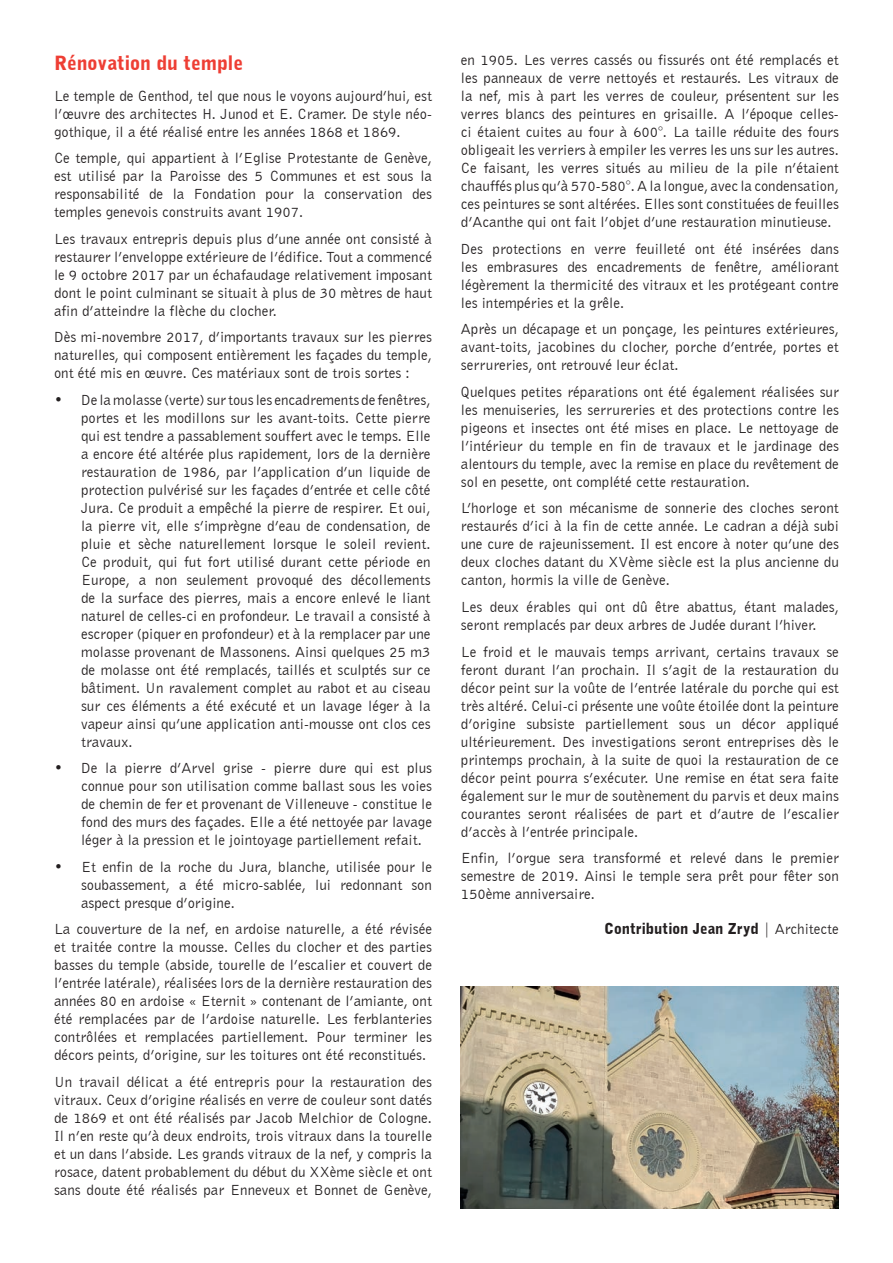
<style>
.page{position:relative;width:893px;height:1263px;background:#fff}
.page>*{position:absolute;margin:0;border:0;box-sizing:border-box;transform-origin:0 0}
.t1{font:900 19.5px "Bell Gothic BT";color:#ee3e34}
.t2{font:15px/18px "Bell Gothic BT";color:#231f20;text-align:justify}
.t3{font:900 15px "Bell Gothic BT";color:#231f20}
.s1{font-weight:400}
</style>
<div class="page">
<img style="left:461px;top:987px;width:378px;height:222px">
<h1 class="t1" style="left:54px;top:51px;width:191px">Rénovation du temple</h1>
<p class="t2" style="left:54px;top:86px;width:380px">Le temple de Genthod, tel que nous le voyons aujourd’hui, est l’œuvre des architectes H. Junod et E. Cramer. De style néo&shy;gothique, il a été réalisé entre les années 1868 et 1869.</p>
<p class="t2" style="left:54px;top:149px;width:380px">Ce temple, qui appartient à l’Eglise Protestante de Genève, est utilisé par la Paroisse des 5 Communes et est sous la responsabilité de la Fondation pour la conservation des temples genevois construits avant 1907.</p>
<p class="t2" style="left:54px;top:229px;width:380px">Les travaux entrepris depuis plus d’une année ont consisté à restaurer l’enveloppe extérieure de l’édifice. Tout a commencé le 9 octobre 2017 par un échafaudage relativement imposant dont le point culminant se situait à plus de 30 mètres de haut afin d’atteindre la flèche du clocher.</p>
<p class="t2" style="left:54px;top:328px;width:380px">Dès mi-novembre 2017, d’importants travaux sur les pierres naturelles, qui composent entièrement les façades du temple, ont été mis en œuvre. Ces matériaux sont de trois sortes :</p>
<p class="t2" style="left:81px;top:390px;width:351px;text-indent:-27px">• De la molasse (verte) sur tous les encadrements de fenêtres, portes et les modillons sur les avant-toits. Cette pierre qui est tendre a passablement souffert avec le temps. Elle a encore été altérée plus rapidement, lors de la dernière restauration de 1986, par l’application d’un liquide de protection pulvérisé sur les façades d’entrée et celle côté Jura. Ce produit a empêché la pierre de respirer. Et oui, la pierre vit, elle s’imprègne d’eau de condensation, de pluie et sèche naturellement lorsque le soleil revient.<br>Ce produit, qui fut fort utilisé durant cette période en Europe, a non seulement provoqué des décollements de la surface des pierres, mais a encore enlevé le liant naturel de celles-ci en profondeur. Le travail a consisté à escroper (piquer en profondeur) et à la remplacer par une molasse provenant de Massonens. Ainsi quelques 25 m3 de molasse ont été remplacés, taillés et sculptés sur ce bâtiment. Un ravalement complet au rabot et au ciseau sur ces éléments a été exécuté et un lavage léger à la vapeur ainsi qu’une application anti-mousse ont clos ces travaux.</p>
<p class="t2" style="left:81px;top:759px;width:353px;text-indent:-27px">• De la pierre d’Arvel grise - pierre dure qui est plus connue pour son utilisation comme ballast sous les voies de chemin de fer et provenant de Villeneuve - constitue le fond des murs des façades. Elle a été nettoyée par lavage léger à la pression et le jointoyage partiellement refait.</p>
<p class="t2" style="left:81px;top:857px;width:353px;text-indent:-27px">• Et enfin de la roche du Jura, blanche, utilisée pour le soubassement, a été micro-sablée, lui redonnant son aspect presque d’origine.</p>
<p class="t2" style="left:54px;top:920px;width:380px">La couverture de la nef, en ardoise naturelle, a été révisée et traitée contre la mousse. Celles du clocher et des parties basses du temple (abside, tourelle de l’escalier et couvert de l’entrée latérale), réalisées lors de la dernière restauration des années 80 en ardoise « Eternit » contenant de l’amiante, ont été remplacées par de l’ardoise naturelle. Les ferblanteries contrôlées et remplacées partiellement. Pour terminer les décors peints, d’origine, sur les toitures ont été reconstitués.</p>
<p class="t2" style="left:54px;top:1072px;width:380px">Un travail délicat a été entrepris pour la restauration des vitraux. Ceux d’origine réalisés en verre de couleur sont datés de 1869 et ont été réalisés par Jacob Melchior de Cologne.<br>Il n’en reste qu’à deux endroits, trois vitraux dans la tourelle et un dans l’abside. Les grands vitraux de la nef, y compris la rosace, datent probablement du début du XXème siècle et ont sans doute été réalisés par Enneveux et Bonnet de Genève,</p>
<p class="t2" style="left:461px;top:51px;width:380px">en 1905. Les verres cassés ou fissurés ont été remplacés et les panneaux de verre nettoyés et restaurés. Les vitraux de la nef, mis à part les verres de couleur, présentent sur les verres blancs des peintures en grisaille. A l’époque celles&shy;ci étaient cuites au four à 600°. La taille réduite des fours obligeait les verriers à empiler les verres les uns sur les autres.<br>Ce faisant, les verres situés au milieu de la pile n’étaient chauffés plus qu’à 570-580°. A la longue, avec la condensation, ces peintures se sont altérées. Elles sont constituées de feuilles d’Acanthe qui ont fait l’objet d’une restauration minutieuse.</p>
<p class="t2" style="left:461px;top:240px;width:380px">Des protections en verre feuilleté ont été insérées dans les embrasures des encadrements de fenêtre, améliorant légèrement la thermicité des vitraux et les protégeant contre les intempéries et la grêle.</p>
<p class="t2" style="left:461px;top:320px;width:380px">Après un décapage et un ponçage, les peintures extérieures, avant-toits, jacobines du clocher, porche d’entrée, portes et serrureries, ont retrouvé leur éclat.</p>
<p class="t2" style="left:461px;top:383px;width:380px">Quelques petites réparations ont été également réalisées sur les menuiseries, les serrureries et des protections contre les pigeons et insectes ont été mises en place. Le nettoyage de l’intérieur du temple en fin de travaux et le jardinage des alentours du temple, avec la remise en place du revêtement de sol en pesette, ont complété cette restauration.</p>
<p class="t2" style="left:461px;top:499px;width:380px">L’horloge et son mécanisme de sonnerie des cloches seront restaurés d’ici à la fin de cette année. Le cadran a déjà subi une cure de rajeunissement. Il est encore à noter qu’une des deux cloches datant du XVème siècle est la plus ancienne du canton, hormis la ville de Genève.</p>
<p class="t2" style="left:461px;top:598px;width:379px">Les deux érables qui ont dû être abattus, étant malades, seront remplacés par deux arbres de Judée durant l’hiver.</p>
<p class="t2" style="left:461px;top:642px;width:380px">Le froid et le mauvais temps arrivant, certains travaux se feront durant l’an prochain. Il s’agit de la restauration du décor peint sur la voûte de l’entrée latérale du porche qui est très altéré. Celui-ci présente une voûte étoilée dont la peinture d’origine subsiste partiellement sous un décor appliqué ultérieurement. Des investigations seront entreprises dès le printemps prochain, à la suite de quoi la restauration de ce décor peint pourra s’exécuter. Une remise en état sera faite également sur le mur de soutènement du parvis et deux mains courantes seront réalisées de part et d’autre de l’escalier d’accès à l’entrée principale.</p>
<p class="t2" style="left:461px;top:849px;width:380px">Enfin, l’orgue sera transformé et relevé dans le premier semestre de 2019. Ainsi le temple sera prêt pour fêter son 150ème anniversaire.</p>
<p class="t3" style="left:604px;top:919px;width:236px">Contribution Jean Zryd <span class="s1">| Architecte</span></p>
</div>
